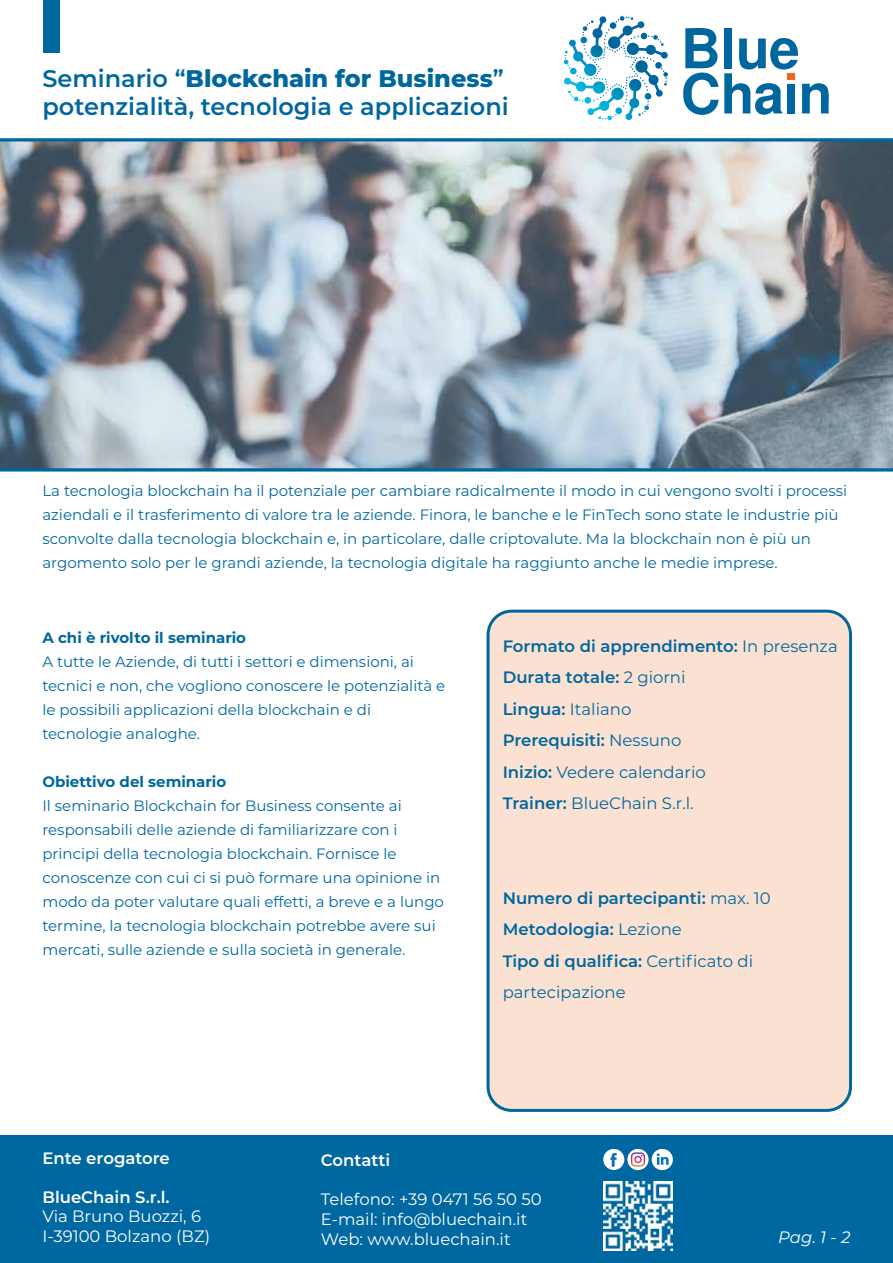
<style>
.page{position:relative;width:893px;height:1263px;background:#fff}
.page>*{position:absolute;margin:0;border:0;box-sizing:border-box;transform-origin:0 0}
.t1{font:600 24px/28.8px "Montserrat";color:#00679e}
.t2{font:600 16.5px/31.5px "Montserrat";color:#00679e}
.t3{font:16.5px/19.8px "Montserrat";color:#fff}
.t4{font:600 16.5px "Montserrat";color:#fff}
.t5{font:italic 16.5px "Montserrat";color:#fff}
.t6{font:15px/24px "Montserrat";color:#00679e}
.t7{font:700 15px "Montserrat";color:#00679e}
.s1{font-weight:800}
.s2{font-weight:400}
</style>
<div class="page">
<img style="left:0;top:142px;width:893px;height:326px">
<svg style="left:0;top:138px;width:893px;height:4px;background:#2479a7"></svg>
<svg style="left:0;top:468px;width:893px;height:4px;background:#247aa9"></svg>
<div style="left:0;top:1135px;width:893px;height:128px;background:#0068a0"></div>
<div style="left:488px;top:611px;width:362px;height:499px;background:#fbe1d2;border-radius:24px"></div>
<div style="left:487px;top:610px;width:365px;height:502px;border:3px solid #00679e;border-radius:24px"></div>
<img style="left:603px;top:1181px;width:69px;height:69px">
<svg style="left:683px;top:28px;width:146px;height:87px"></svg>
<svg style="left:569px;top:16px;width:99px;height:60px"></svg>
<div style="left:603px;top:1149px;width:21px;height:21px;background:#fff;border-radius:50%"></div>
<svg style="left:610px;top:1153px;width:7px;height:14px"></svg>
<svg style="left:627px;top:1149px;width:22px;height:21px"></svg>
<svg style="left:631px;top:1152px;width:14px;height:14px"></svg>
<div style="left:652px;top:1149px;width:21px;height:21px;background:#fff;border-radius:50%"></div>
<svg style="left:657px;top:1153px;width:12px;height:12px"></svg>
<div style="left:43px;top:0;width:17px;height:53px;background:#0068a0"></div>
<h1 class="t1" style="left:42px;top:63px;width:468px">Seminario “<span class="s1">Blockchain for Business</span>” potenzialità, tecnologia e applicazioni</h1>
<p class="t6" style="left:42px;top:478px;width:806px">La tecnologia blockchain ha il potenziale per cambiare radicalmente il modo in cui vengono svolti i processi aziendali e il trasferimento di valore tra le aziende. Finora, le banche e le FinTech sono state le industrie più sconvolte dalla tecnologia blockchain e, in particolare, dalle criptovalute. Ma la blockchain non è più un argomento solo per le grandi aziende, la tecnologia digitale ha raggiunto anche le medie imprese.</p>
<p class="t7" style="left:42px;top:626px;width:205px">A chi è rivolto il seminario</p>
<p class="t6" style="left:42px;top:649px;width:404px">A tutte le Aziende, di tutti i settori e dimensioni, ai tecnici e non, che vogliono conoscere le potenzialità e le possibili applicazioni della blockchain e di tecnologie analoghe.</p>
<p class="t7" style="left:42px;top:770px;width:185px">Obiettivo del seminario</p>
<p class="t6" style="left:42px;top:793px;width:403px">Il seminario Blockchain for Business consente ai responsabili delle aziende di familiarizzare con i principi della tecnologia blockchain. Fornisce le conoscenze con cui ci si può formare una opinione in modo da poter valutare quali effetti, a breve e a lungo termine, la tecnologia blockchain potrebbe avere sui mercati, sulle aziende e sulla società in generale.</p>
<p class="t2" style="left:503px;top:629px;width:336px">Formato di apprendimento: <span class="s2">In presenza<br></span>Durata totale: <span class="s2">2 giorni<br></span>Lingua: <span class="s2">Italiano<br></span>Prerequisiti: <span class="s2">Nessuno<br></span>Inizio: <span class="s2">Vedere calendario<br></span>Trainer: <span class="s2">BlueChain S.r.l.</span></p>
<p class="t2" style="left:503px;top:881px;width:270px">Numero di partecipanti: <span class="s2">max. 10<br></span>Metodologia: <span class="s2">Lezione<br></span>Tipo di qualifica: <span class="s2">Certificato di partecipazione</span></p>
<p class="t4" style="left:42px;top:1146px;width:129px">Ente erogatore</p>
<p class="t4" style="left:42px;top:1185px;width:129px">BlueChain S.r.l.</p>
<p class="t3" style="left:42px;top:1206px;width:169px">Via Bruno Buozzi, 6<br>I-39100 Bolzano (BZ)</p>
<p class="t4" style="left:321px;top:1148px;width:71px">Contatti</p>
<p class="t3" style="left:321px;top:1189px;width:222px">Telefono: +39 0471 56 50 50<br>E-mail: info@bluechain.it<br>Web: www.bluechain.it</p>
<p class="t5" style="left:778px;top:1226px;width:74px">Pag. 1 - 2</p>
</div>
